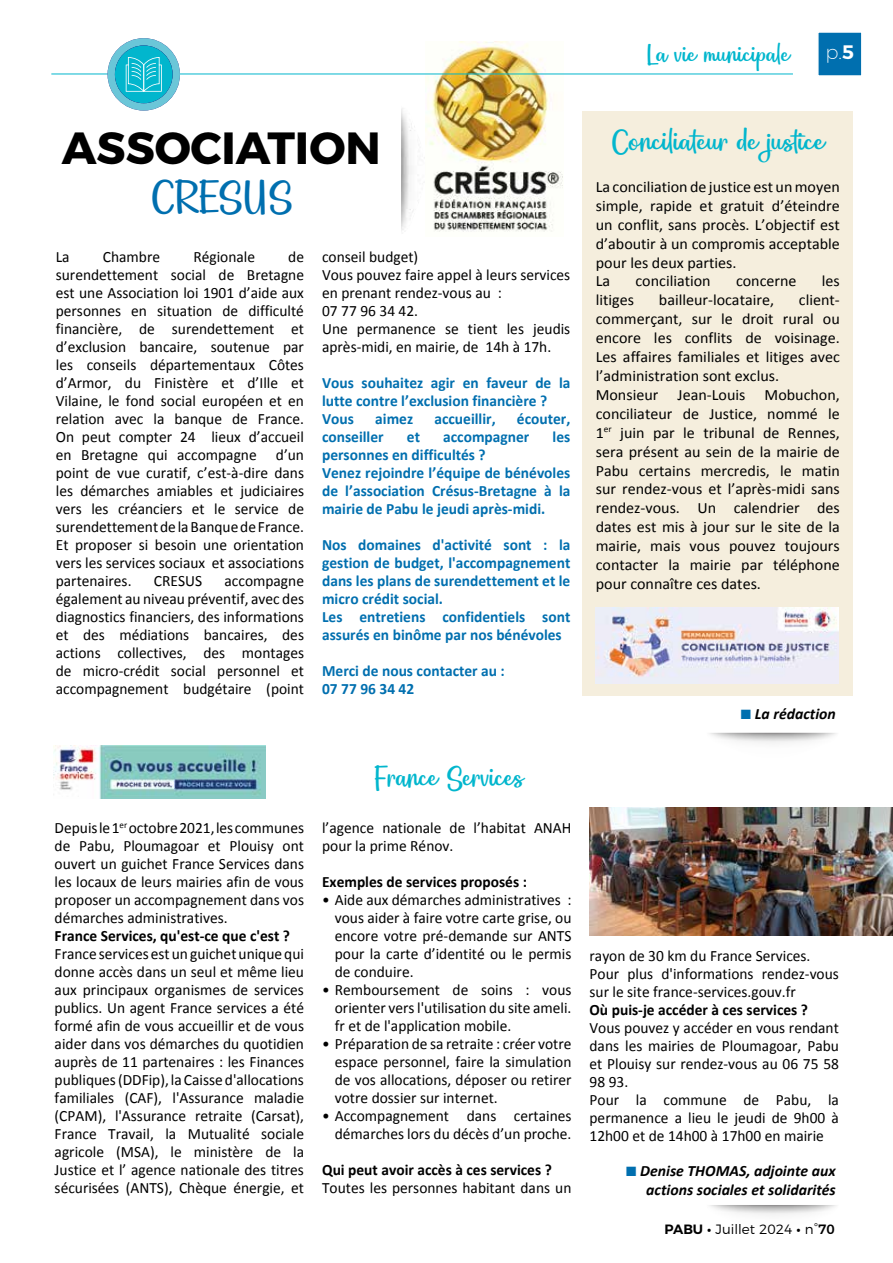
<style>
.page{position:relative;width:893px;height:1263px;background:#fff}
.page>*{position:absolute;margin:0;border:0;box-sizing:border-box;transform-origin:0 0}
.t1{font:700 45px "Montserrat";color:#000}
.t2{font:40.5px "Astronauta Script";color:#006faf}
.t3{font:30px "Astronauta Script";color:#02b6cd}
.t4{font:30px "Astronauta Script";color:#02b6cd;scale:.93 1}
.t5{font:25.5px "Astronauta Script";color:#02b6cd}
.t6{font:200 19.5px "Montserrat";color:#fff}
.t7{font:15.75px/18px "Calibri";color:#000;text-align:justify}
.t8{font:700 15.75px/18px "Calibri";color:#006faf}
.t9{font:700 15.75px "Calibri";color:#000}
.t10{font:italic 700 15.75px/18.9px "Calibri";color:#000;text-align:right}
.t11{font:300 13.5px "Montserrat";color:#000}
.s1{font-weight:600}
.s2{color:#006faf}
.s3{font-weight:500}
</style>
<div class="page">
<div style="left:582px;top:111px;width:270px;height:585px;background:#f5eedd"></div>
<img style="left:595px;top:607px;width:244px;height:76px">
<img style="left:425px;top:42px;width:139px;height:190px">
<img style="left:54px;top:745px;width:212px;height:54px">
<img style="left:401px;top:108px;width:14px;height:123px">
<img style="left:589px;top:807px;width:304px;height:129px">
<hr style="left:51px;top:74px;width:742px;height:1px;background:#02b6cd">
<svg style="left:108px;top:38px;width:72px;height:73px"></svg>
<svg style="left:818px;top:32px;width:44px;height:44px;background:#1078b4"></svg>
<h3 class="t5" style="left:646px;top:38px;width:145px">La vie municipale</h3>
<p class="t6" style="left:825px;top:37px;width:30px">p.<span class="s1">5</span></p>
<h1 class="t1" style="left:62px;top:111px;width:320px">ASSOCIATION</h1>
<h2 class="t2" style="left:151px;top:169px;width:143px">CRESUS</h2>
<p class="t7" style="left:56px;top:247px;width:15px">La</p>
<p class="t7" style="left:103px;top:247px;width:59px">Chambre</p>
<p class="t7" style="left:193px;top:247px;width:63px">Régionale</p>
<p class="t7" style="left:56px;top:247px;width:250px;text-indent:232px">de surendettement social de Bretagne est une Association loi 1901 d’aide aux personnes en situation de difficulté financière, de surendettement et d’exclusion bancaire, soutenue par les conseils départementaux Côtes d’Armor, du Finistère et d’Ille et Vilaine, le fond social européen et en relation avec la banque de France.<br>On peut compter 24 lieux d’accueil en Bretagne qui accompagne d’un point de vue curatif, c’est-à-dire dans les démarches amiables et judiciaires vers les créanciers et le service de surendettement de la Banque de France.<br>Et proposer si besoin une orientation vers les services sociaux et associations partenaires.</p>
<p class="t7" style="left:154px;top:571px;width:50px">CRESUS</p>
<p class="t7" style="left:56px;top:571px;width:250px;text-indent:169px">accompagne également au niveau préventif, avec des diagnostics financiers, des informations et des médiations bancaires, des actions collectives, des montages de micro-crédit social personnel et accompagnement budgétaire (point</p>
<p class="t7" style="left:322px;top:247px;width:250px;text-align:left">conseil budget)<br>Vous pouvez faire appel à leurs services en prenant rendez-vous au :<br>07 77 96 34 42.<br>Une permanence se tient les jeudis après-midi, en mairie, de 14h à 17h.</p>
<p class="t8" style="left:322px;top:373px;width:250px">Vous souhaitez agir en faveur de la lutte contre l’exclusion financière ?<br>Vous</p>
<p class="t8" style="left:375px;top:409px;width:39px">aimez</p>
<p class="t8" style="left:434px;top:409px;width:63px">accueillir,</p>
<p class="t8" style="left:517px;top:409px;width:55px">écouter,</p>
<p class="t8" style="left:322px;top:427px;width:63px">conseiller</p>
<p class="t8" style="left:407px;top:427px;width:15px">et</p>
<p class="t8" style="left:443px;top:427px;width:88px">accompagner</p>
<p class="t8" style="left:553px;top:427px;width:19px">les</p>
<p class="t8" style="left:322px;top:445px;width:250px">personnes en difficultés ?<br>Venez rejoindre l’équipe de bénévoles de l’association Crésus-Bretagne à la mairie de Pabu le jeudi après-midi.</p>
<p class="t8" style="left:322px;top:535px;width:250px">Nos domaines d'activité sont : la gestion de budget, l'accompagnement dans les plans de surendettement et le micro crédit social.<br>Les entretiens confidentiels sont assurés en binôme par nos bénévoles</p>
<p class="t8" style="left:322px;top:661px;width:184px">Merci de nous contacter au :<br>07 77 96 34 42</p>
<p class="t7" style="left:55px;top:818px;width:251px">Depuis le 1<sup>er</sup> octobre 2021, les communes de Pabu, Ploumagoar et Plouisy ont ouvert un guichet France Services dans les locaux de leurs mairies afin de vous proposer un accompagnement dans vos démarches administratives.</p>
<p class="t9" style="left:55px;top:926px;width:237px">France Services, qu'est-ce que c'est ?</p>
<p class="t7" style="left:55px;top:944px;width:251px">France services est un guichet unique qui donne accès dans un seul et même lieu aux principaux organismes de services publics. Un agent France services a été formé afin de vous accueillir et de vous aider dans vos démarches du quotidien auprès de 11 partenaires : les Finances publiques (DDFip), la Caisse d'allocations familiales (CAF), l'Assurance maladie (CPAM), l'Assurance retraite (Carsat), France Travail, la Mutualité sociale agricole (MSA), le ministère de la Justice et l’ agence nationale des titres sécurisées (ANTS), Chèque énergie, et</p>
<h3 class="t4" style="left:374px;top:758px;width:162px">France Services</h3>
<p class="t7" style="left:322px;top:818px;width:251px">l’agence nationale de l’habitat ANAH pour la prime Rénov.</p>
<p class="t9" style="left:322px;top:872px;width:206px">Exemples de services proposés :</p>
<p class="t7" style="left:335px;top:890px;width:238px;text-indent:-13px">• Aide aux démarches administratives : vous aider à faire votre carte grise, ou encore votre pré-demande sur ANTS pour la carte d’identité ou le permis de conduire.</p>
<p class="t7" style="left:335px;top:980px;width:238px;text-indent:-13px">• Remboursement de soins : vous orienter vers l'utilisation du site ameli. fr et de l'application mobile.</p>
<p class="t7" style="left:335px;top:1034px;width:238px;text-indent:-13px">• Préparation de sa retraite : créer votre espace personnel, faire la simulation de vos allocations, déposer ou retirer votre dossier sur internet.</p>
<p class="t7" style="left:322px;top:1106px;width:251px;text-align:right">• Accompagnement dans certaines démarches lors du décès d’un proche.</p>
<p class="t9" style="left:322px;top:1160px;width:231px">Qui peut avoir accès à ces services ?</p>
<p class="t7" style="left:322px;top:1178px;width:251px">Toutes les personnes habitant dans un</p>
<h3 class="t3" style="left:611px;top:122px;width:215px">Conciliateur de justice</h3>
<p class="t7" style="left:596px;top:177px;width:246px;line-height:18.9px;text-align:left">La conciliation de justice est un moyen simple, rapide et gratuit d’éteindre un conflit, sans procès. L’objectif est d’aboutir à un compromis acceptable pour les deux parties.<br>La</p>
<p class="t7" style="left:635px;top:271px;width:77px">conciliation</p>
<p class="t7" style="left:736px;top:271px;width:62px">concerne</p>
<p class="t7" style="left:822px;top:271px;width:19px">les</p>
<p class="t7" style="left:596px;top:290px;width:246px;line-height:18.9px;text-align:left;text-indent:203px">client&shy;commerçant, sur le droit rural ou encore les conflits de voisinage.<br>Les affaires familiales et litiges avec l’administration sont exclus.<br>Monsieur Jean-Louis Mobuchon, conciliateur de Justice, nommé le<br>1<sup>er</sup> juin par le tribunal de Rennes, sera présent au sein de la mairie de<br>Pabu certains mercredis, le matin sur rendez-vous et l’après-midi sans rendez-vous. Un calendrier des dates est mis à jour sur le site de la mairie, mais vous pouvez toujours contacter la mairie par téléphone pour connaître ces dates.</p>
<p class="t7" style="left:596px;top:290px;width:40px">litiges</p>
<p class="t7" style="left:659px;top:290px;width:117px">bailleur-locataire,</p>
<p class="t10" style="left:741px;top:703px;width:96px"><span class="s2">■</span> La rédaction</p>
<p class="t7" style="left:589px;top:945px;width:251px;text-align:left">rayon de 30 km du France Services.<br>Pour plus d'informations rendez-vous sur le site france-services.gouv.fr</p>
<p class="t9" style="left:589px;top:999px;width:220px">Où puis-je accéder à ces services ?</p>
<p class="t7" style="left:589px;top:1017px;width:251px;text-align:left">Vous pouvez y accéder en vous rendant dans les mairies de Ploumagoar, Pabu et Plouisy sur rendez-vous au 06 75 58<br>98 93.<br>Pour la commune de Pabu, la permanence a lieu le jeudi de 9h00 à<br>12h00 et de 14h00 à 17h00 en mairie</p>
<p class="t10" style="left:626px;top:1161px;width:211px"><span class="s2">■</span> Denise THOMAS, adjointe aux actions sociales et solidarités</p>
<p class="t11" style="left:665px;top:1218px;width:172px"><span class="s1">PABU •</span> Juillet 2024 <span class="s1">•</span> n°<span class="s3">70</span></p>
</div>
